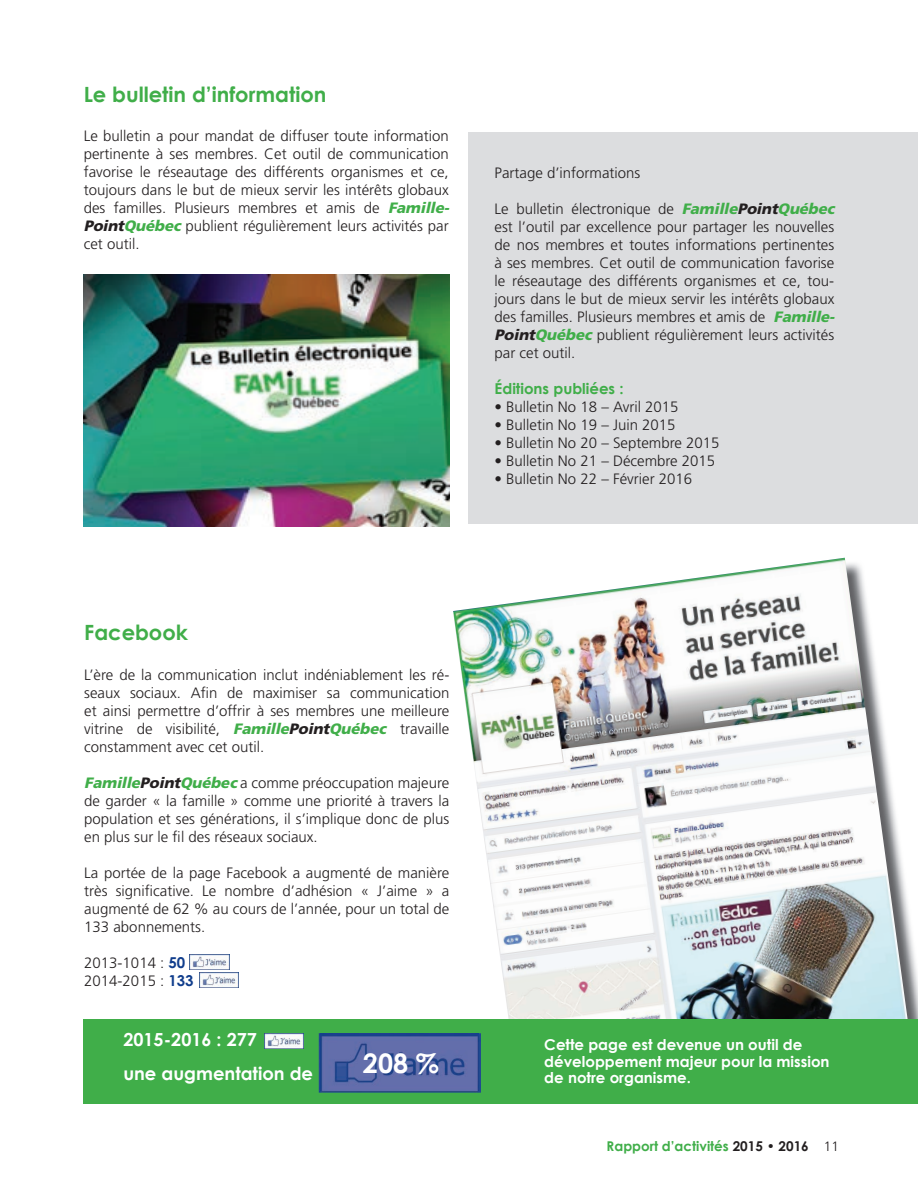
<style>
.page{position:relative;width:918px;height:1188px;background:#fff}
.page>*{position:absolute;margin:0;border:0;box-sizing:border-box;transform-origin:0 0}
.t1{font:700 27px "Century Gothic";color:#fff}
.t2{font:700 21px "Century Gothic";color:#40ae49}
.t3{font:700 18px/33.6px "Century Gothic";color:#fff}
.t4{font:300 15px/18px "Frutiger";color:#231f20}
.t5{font:700 15px/16.5px "Century Gothic";color:#fff}
.t6{font:700 15px "Century Gothic";color:#40ae49}
.t7{font:700 13.5px "Century Gothic";color:#40ae49}
.s1{font-weight:900;font-style:italic;color:#40ae49}
.s2{font-weight:900;font-style:italic}
.s3{font-family:"Century Gothic";font-weight:700;color:#103d8c}
.s4{color:#231f20}
.s5{font-family:"Frutiger";font-weight:300;color:#231f20}
</style>
<div class="page">
<img style="left:84px;top:275px;width:366px;height:252px">
<div style="left:468px;top:133px;width:450px;height:391px;background:#dcdddf"></div>
<img style="left:453px;top:558px;width:455px;height:462px">
<div style="left:84px;top:1020px;width:834px;height:84px;background:#40ae49"></div>
<img style="left:190px;top:955px;width:39px;height:14px">
<img style="left:199px;top:973px;width:40px;height:14px">
<img style="left:264px;top:1034px;width:40px;height:14px">
<img style="left:319px;top:1033px;width:162px;height:60px">
<img style="left:321px;top:1034px;width:157px;height:57px">
<h2 class="t2" style="left:84px;top:81px;width:244px">Le bulletin d’information</h2>
<p class="t4" style="left:84px;top:127px;width:370px">Le bulletin a pour mandat de diffuser toute information pertinente à ses membres. Cet outil de communication favorise le réseautage des différents organismes et ce, toujours dans le but de mieux servir les intérêts globaux des familles. Plusieurs membres et amis de <span class="s1">Famille-</span><span class="s2">Point</span><span class="s1">Québec</span> publient régulièrement leurs activités par cet outil.</p>
<p class="t4" style="left:495px;top:163px;width:147px">Partage d’informations</p>
<p class="t4" style="left:495px;top:199px;width:345px">Le bulletin électronique de <span class="s1">Famille</span><span class="s2">Point</span><span class="s1">Québec </span>est l’outil par excellence pour partager les nouvelles de nos membres et toutes informations pertinentes à ses membres. Cet outil de communication favorise le réseautage des différents organismes et ce, tou&shy;jours dans le but de mieux servir les intérêts globaux des familles. Plusieurs membres et amis de <span class="s1">Famille-</span><span class="s2">Point</span><span class="s1">Québec</span> publient régulièrement leurs activités par cet outil.</p>
<p class="t6" style="left:495px;top:379px;width:130px">Éditions publiées :</p>
<p class="t4" style="left:495px;top:397px;width:185px">• Bulletin No 18 – Avril 2015</p>
<p class="t4" style="left:495px;top:415px;width:182px">• Bulletin No 19 – Juin 2015</p>
<p class="t4" style="left:495px;top:433px;width:226px">• Bulletin No 20 – Septembre 2015</p>
<p class="t4" style="left:495px;top:451px;width:222px">• Bulletin No 21 – Décembre 2015</p>
<p class="t4" style="left:495px;top:469px;width:199px">• Bulletin No 22 – Février 2016</p>
<h2 class="t2" style="left:84px;top:619px;width:105px">Facebook</h2>
<p class="t4" style="left:84px;top:665px;width:367px;text-align:justify">L’ère de la communication inclut indéniablement les ré&shy;seaux sociaux. Afin de maximiser sa communication et ainsi permettre d’offrir à ses membres une meilleure vitrine de visibilité, <span class="s1">Famille</span><span class="s2">Point</span><span class="s1">Québec</span> travaille constamment avec cet outil.</p>
<p class="t4" style="left:84px;top:773px;width:367px;text-align:justify"><span class="s1">Famille</span><span class="s2">Point</span><span class="s1">Québec</span> a comme préoccupation majeure de garder « la famille » comme une priorité à travers la population et ses générations, il s’implique donc de plus en plus sur le fil des réseaux sociaux.</p>
<p class="t4" style="left:84px;top:863px;width:367px;text-align:justify">La portée de la page Facebook a augmenté de manière très significative. Le nombre d’adhésion « J’aime » a augmenté de 62 % au cours de l’année, pour un total de 133 abonnements.</p>
<p class="t4" style="left:84px;top:953px;width:111px">2013-1014 : <span class="s3">50<br></span>2014-2015 : <span class="s3">133</span></p>
<p class="t3" style="left:123px;top:1022px;width:191px">2015-2016 : 277<br>une augmentation de</p>
<p class="t5" style="left:544px;top:1036px;width:287px">Cette page est devenue un outil de développement majeur pour la mission de notre organisme.</p>
<h1 class="t1" style="left:363px;top:1046px;width:78px">208 %</h1>
<p class="t7" style="left:607px;top:1137px;width:234px">Rapport d’activités <span class="s4">2015 • 2016</span> <span class="s5">11</span></p>
</div>
